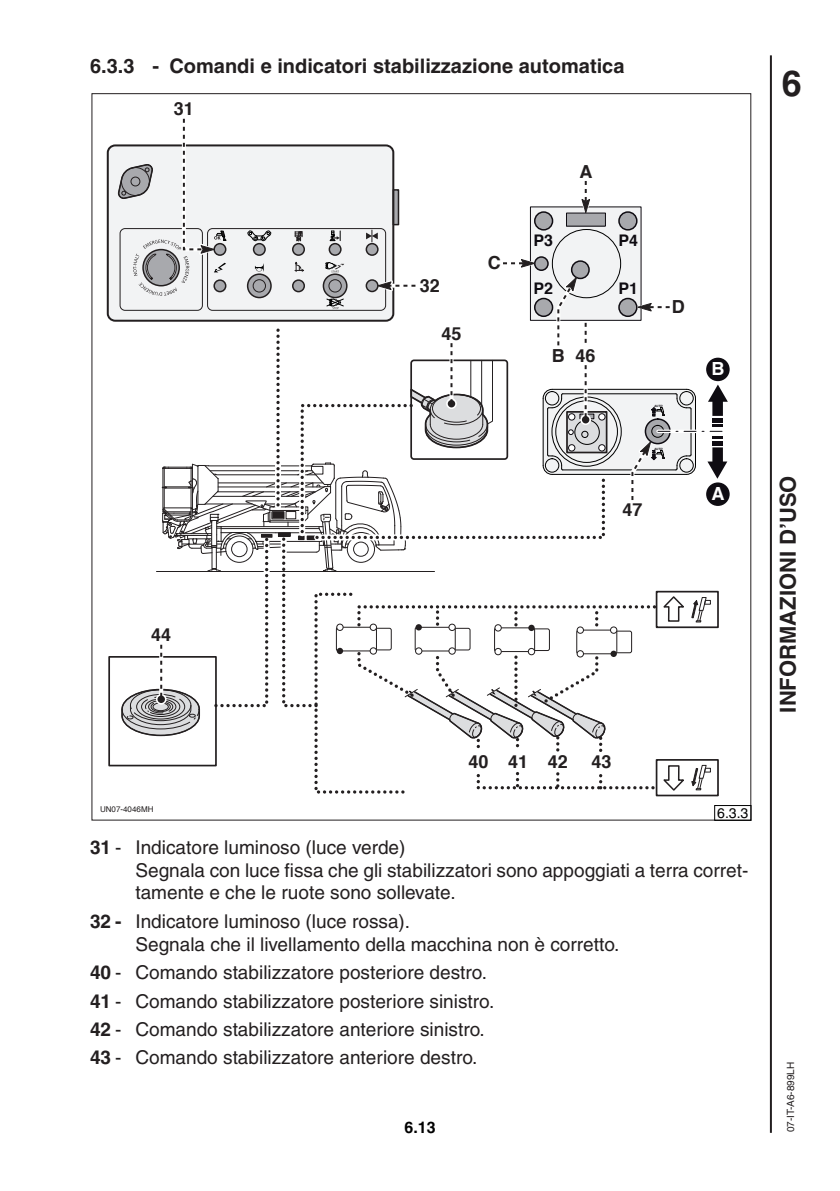
<style>
.page{position:relative;width:840px;height:1191px;background:#fff}
.page>*{position:absolute;margin:0;border:0;box-sizing:border-box;transform-origin:0 0}
.t1{font:700 36px "Helvetica";color:#231f20}
.t2{font:700 22px "Helvetica";color:#231f20}
.t3{font:700 20px "Helvetica";color:#231f20}
.t4{font:19px/22.8px "Helvetica";color:#231f20}
.t5{font:700 18px "Helvetica";color:#231f20}
.t6{font:700 18px "Helvetica";color:#fff}
.t7{font:700 16px "Helvetica";color:#0f0c12}
.t8{font:700 16px "Helvetica";color:#000}
.t9{font:14px "Helvetica";color:#000}
.t10{font:10px "Helvetica";color:#231f20}
.t11{font:8px "Helvetica";color:#231f20}
.t12{font:italic 700 3px "Helvetica";color:#0f0c12}
.s1{font-weight:700}
</style>
<div class="page">
<div style="left:108px;top:145px;width:285px;height:176px;background:#f2f3f4;border-radius:7px"></div>
<div style="left:655px;top:759px;width:63px;height:37px;border:2px solid #231f20"></div>
<div style="left:108px;top:656px;width:109px;height:110px;border:2px solid #231f20"></div>
<div style="left:705px;top:358px;width:24px;height:23px;background:#0f0c12;border-radius:50%"></div>
<div style="left:705px;top:482px;width:24px;height:24px;background:#0f0c12;border-radius:50%"></div>
<svg style="left:117px;top:118px;width:610px;height:677px"></svg>
<div style="left:157px;top:695px;width:8px;height:8px;background:#231f20;border-radius:50%"></div>
<div style="left:714px;top:805px;width:36px;height:15px;border:1px solid #000"></div>
<hr style="left:769px;top:55px;width:2px;height:1077px;background:#231f20">
<p class="t3" style="left:90px;top:54px;width:535px">6.3.3 - Comandi e indicatori stabilizzazione automatica</p>
<p class="t5" style="left:174px;top:94px;width:22px">31</p>
<p class="t5" style="left:151px;top:620px;width:22px">44</p>
<p class="t11" style="left:100px;top:802px;width:55px">UN07-4046MH</p>
<p class="t5" style="left:419px;top:271px;width:22px">32</p>
<p class="t5" style="left:441px;top:319px;width:22px">45</p>
<p class="t5" style="left:487px;top:248px;width:14px">C</p>
<p class="t5" style="left:579px;top:157px;width:14px">A</p>
<p class="t7" style="left:533px;top:228px;width:21px">P3</p>
<p class="t7" style="left:618px;top:228px;width:21px">P4</p>
<p class="t7" style="left:533px;top:276px;width:21px">P2</p>
<p class="t7" style="left:618px;top:276px;width:21px">P1</p>
<p class="t5" style="left:551px;top:341px;width:14px">B</p>
<p class="t5" style="left:575px;top:341px;width:22px">46</p>
<p class="t5" style="left:671px;top:292px;width:14px">D</p>
<p class="t12" style="left:653px;top:403px;width:10px">AUTO</p>
<p class="t12" style="left:653px;top:446px;width:10px">AUTO</p>
<p class="t5" style="left:622px;top:495px;width:22px">47</p>
<p class="t6" style="left:711px;top:354px;width:15px">B</p>
<p class="t6" style="left:711px;top:479px;width:15px">A</p>
<p class="t5" style="left:468px;top:747px;width:101px">40 41 42</p>
<p class="t5" style="left:591px;top:747px;width:22px">43</p>
<p class="t9" style="left:716px;top:805px;width:33px">6.3.3</p>
<p class="t4" style="left:135px;top:835px;width:614px;text-indent:-45px"><span class="s1">31</span> - Indicatore luminoso (luce verde)<br>Segnala con luce fissa che gli stabilizzatori sono appoggiati a terra corret&shy;tamente e che le ruote sono sollevate.</p>
<p class="t4" style="left:135px;top:909px;width:485px;text-indent:-45px"><span class="s1">32 -</span> Indicatore luminoso (luce rossa).<br>Segnala che il livellamento della macchina non è corretto.</p>
<p class="t4" style="left:90px;top:958px;width:405px;line-height:28.4px"><span class="s1">40</span> - Comando stabilizzatore posteriore destro.<br><span class="s1">41</span> - Comando stabilizzatore posteriore sinistro.<br><span class="s1">42</span> - Comando stabilizzatore anteriore sinistro.<br><span class="s1">43</span> - Comando stabilizzatore anteriore destro.</p>
<p class="t8" style="left:404px;top:1117px;width:33px">6.13</p>
<h1 class="t1" style="left:781px;top:61px;width:22px">6</h1>
<p class="t2" style="left:774px;top:712px;width:239px;rotate:-90deg">INFORMAZIONI D’USO</p>
<p class="t10" style="left:784px;top:1132px;width:72px;rotate:-90deg">07-IT-A6-899LH</p>
</div>
